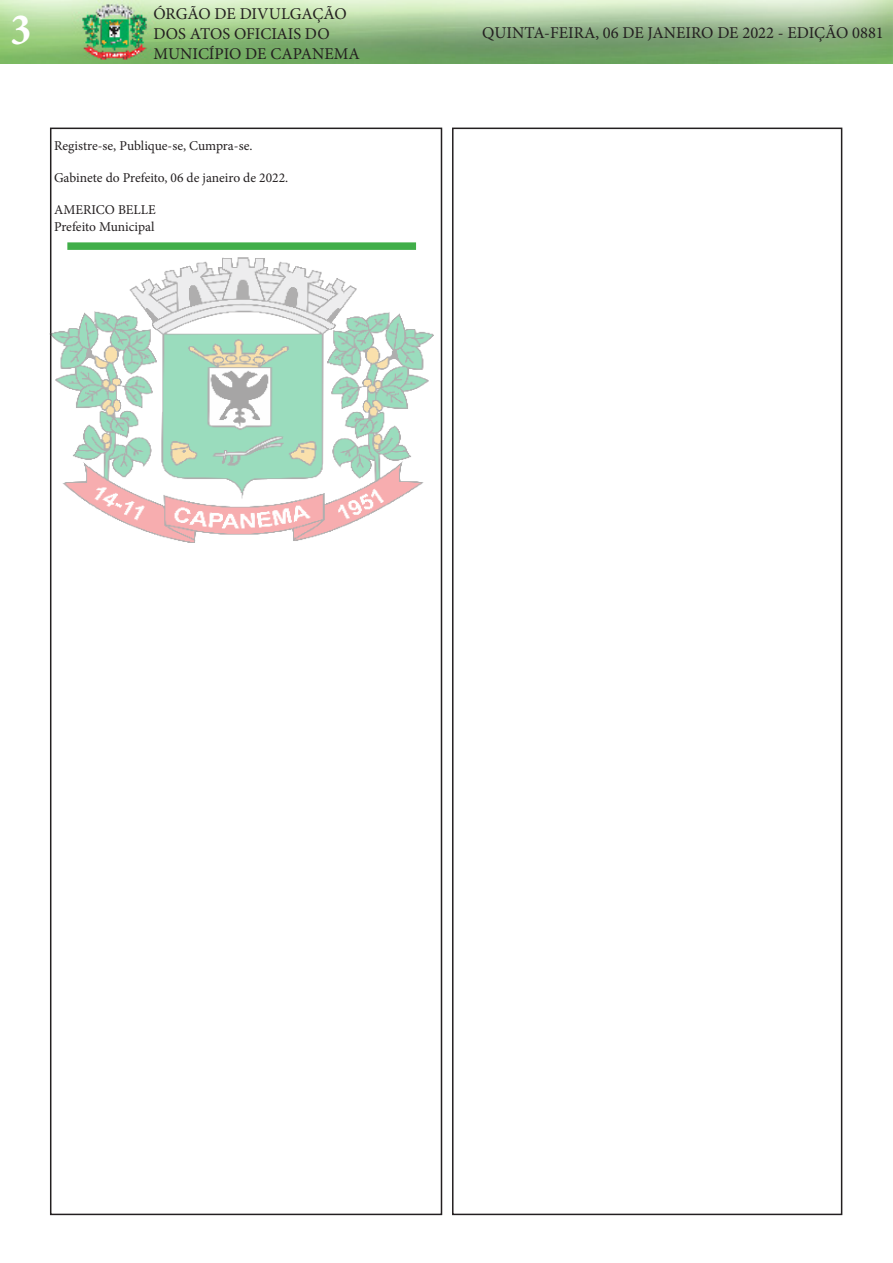
<style>
.page{position:relative;width:893px;height:1263px;background:#fff}
.page>*{position:absolute;margin:0;border:0;box-sizing:border-box;transform-origin:0 0}
.t1{font:700 condensed 45px "Minion Pro";color:#fff}
.t2{font:16.5px/19.8px "Minion Pro";color:#231f20}
.t3{font:13.5px "Minion Pro";color:#231f20}
</style>
<div class="page">
<img style="left:0;top:0;width:893px;height:64px">
<div style="left:452px;top:128px;width:390px;height:1087px;border:2px solid #231f20"></div>
<div style="left:67px;top:242px;width:349px;height:8px;background:#40ae49"></div>
<img style="left:50px;top:258px;width:383px;height:285px">
<h1 class="t1" style="left:11px;top:-1px;width:22px">3</h1>
<p class="t2" style="left:153px;top:4px;width:208px">ÓRGÃO DE DIVULGAÇÃO<br>DOS ATOS OFICIAIS DO<br>MUNICÍPIO DE CAPANEMA</p>
<p class="t3" style="left:54px;top:136px;width:200px">Registre-se, Publique-se, Cumpra-se.</p>
<p class="t3" style="left:54px;top:169px;width:236px">Gabinete do Prefeito, 06 de janeiro de 2022.</p>
<p class="t3" style="left:54px;top:201px;width:103px">AMERICO BELLE</p>
<p class="t3" style="left:54px;top:217px;width:102px">Prefeito Municipal</p>
<p class="t2" style="left:482px;top:23px;width:403px">QUINTA-FEIRA, 06 DE JANEIRO DE 2022 - EDIÇÃO 0881</p>
</div>
